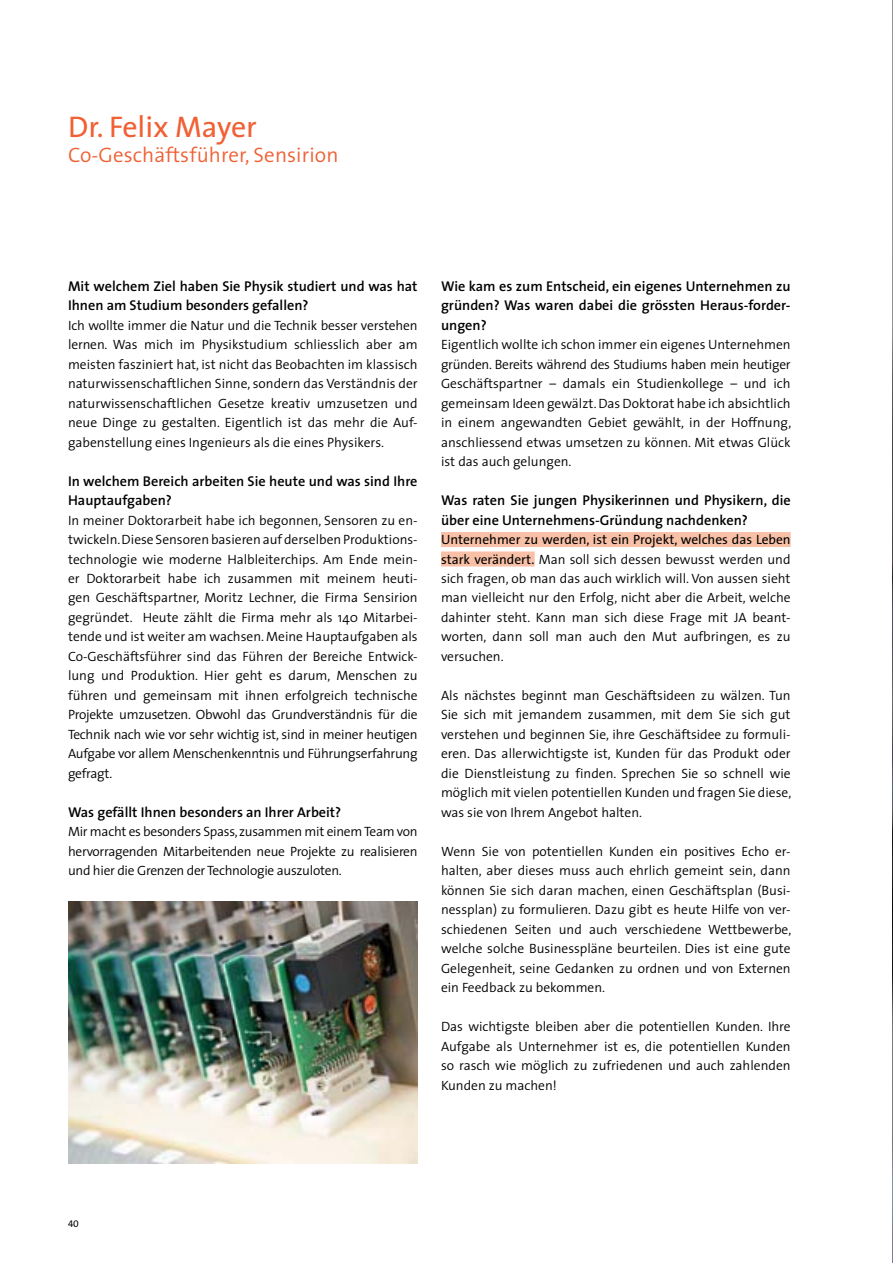
<style>
.page{position:relative;width:893px;height:1263px;background:#fff}
.page>*{position:absolute;margin:0;border:0;box-sizing:border-box;transform-origin:0 0}
.t1{font:30px "The Sans";color:#f06034}
.t2{font:300 21px "The Sans";letter-spacing:.005em;color:#f06034}
.t3{font:600 14.25px/19.5px "The Sans";color:#000}
.t4{font:300 13.5px/19.5px "The Sans";color:#000;text-align:justify}
.t5{font:9.75px "The Sans Caps";color:#000}
.s1{font-weight:400}
</style>
<div class="page">
<img style="left:892px;top:0;width:1px;height:1263px">
<div style="left:441px;top:532px;width:350px;height:15px;background:#f8c1a7"></div>
<div style="left:441px;top:552px;width:94px;height:15px;background:#f8c1a7"></div>
<img style="left:68px;top:901px;width:349px;height:262px">
<h1 class="t1" style="left:68px;top:115px;width:190px">Dr. Felix Mayer</h1>
<h2 class="t2" style="left:68px;top:147px;width:272px">Co-Geschäftsführer, Sensirion</h2>
<p class="t3" style="left:68px;top:277px;width:351px">Mit welchem Ziel haben Sie Physik studiert und was hat<br>Ihnen am Studium besonders gefallen?</p>
<p class="t4" style="left:68px;top:317px;width:351px">Ich wollte immer die Natur und die Technik besser verstehen lernen. Was mich im Physikstudium schliesslich aber am meisten fasziniert hat, ist nicht das Beobachten im klassisch naturwissenschaftlichen Sinne, sondern das Verständnis der naturwissenschaftlichen Gesetze kreativ umzusetzen und neue Dinge zu gestalten. Eigentlich ist das mehr die Auf&shy;gabenstellung eines Ingenieurs als die eines Physikers.</p>
<p class="t3" style="left:68px;top:472px;width:351px">In welchem Bereich arbeiten Sie heute und was sind Ihre<br>Hauptaufgaben?</p>
<p class="t4" style="left:68px;top:512px;width:351px">In meiner Doktorarbeit habe ich begonnen, Sensoren zu en&shy;twickeln. Diese Sensoren basieren auf derselben Produktions&shy;technologie wie moderne Halbleiterchips. Am Ende mein&shy;er Doktorarbeit habe ich zusammen mit meinem heuti&shy;gen Geschäftspartner, Moritz Lechner, die Firma Sensirion gegründet. Heute zählt die Firma mehr als 140 Mitarbei&shy;tende und ist weiter am wachsen. Meine Hauptaufgaben als Co-Geschäftsführer sind das Führen der Bereiche Entwick&shy;lung und Produktion. Hier geht es darum, Menschen zu führen und gemeinsam mit ihnen erfolgreich technische Projekte umzusetzen. Obwohl das Grundverständnis für die Technik nach wie vor sehr wichtig ist, sind in meiner heutigen Aufgabe vor allem Menschenkenntnis und Führungserfahrung gefragt.</p>
<p class="t3" style="left:68px;top:804px;width:275px">Was gefällt Ihnen besonders an Ihrer Arbeit?</p>
<p class="t4" style="left:68px;top:823px;width:351px">Mir macht es besonders Spass, zusammen mit einem Team von hervorragenden Mitarbeitenden neue Projekte zu realisieren und hier die Grenzen der Technologie auszuloten.</p>
<p class="t3" style="left:441px;top:277px;width:351px;text-align:justify">Wie kam es zum Entscheid, ein eigenes Unternehmen zu gründen? Was waren dabei die grössten Heraus-forder&shy;ungen?</p>
<p class="t4" style="left:441px;top:336px;width:352px">Eigentlich wollte ich schon immer ein eigenes Unternehmen gründen. Bereits während des Studiums haben mein heutiger Geschäftspartner – damals ein Studienkollege – und ich gemeinsam Ideen gewälzt. Das Doktorat habe ich absichtlich in einem angewandten Gebiet gewählt, in der Hoffnung, anschliessend etwas umsetzen zu können. Mit etwas Glück ist das auch gelungen.</p>
<p class="t3" style="left:441px;top:492px;width:351px">Was raten Sie jungen Physikerinnen und Physikern, die über eine Unternehmens-Gründung nachdenken?</p>
<p class="t4" style="left:441px;top:531px;width:351px"><span class="s1">Unternehmer zu werden, ist ein Projekt, welches das Leben stark verändert.</span> Man soll sich dessen bewusst werden und sich fragen, ob man das auch wirklich will. Von aussen sieht man vielleicht nur den Erfolg, nicht aber die Arbeit, welche dahinter steht. Kann man sich diese Frage mit JA beant&shy;worten, dann soll man auch den Mut aufbringen, es zu versuchen.</p>
<p class="t4" style="left:441px;top:687px;width:352px">Als nächstes beginnt man Geschäftsideen zu wälzen. Tun Sie sich mit jemandem zusammen, mit dem Sie sich gut verstehen und beginnen Sie, ihre Geschäftsidee zu formuli&shy;eren. Das allerwichtigste ist, Kunden für das Produkt oder die Dienstleistung zu finden. Sprechen Sie so schnell wie möglich mit vielen potentiellen Kunden und fragen Sie diese, was sie von Ihrem Angebot halten.</p>
<p class="t4" style="left:441px;top:843px;width:352px">Wenn Sie von potentiellen Kunden ein positives Echo er&shy;halten, aber dieses muss auch ehrlich gemeint sein, dann können Sie sich daran machen, einen Geschäftsplan (Busi&shy;nessplan) zu formulieren. Dazu gibt es heute Hilfe von ver&shy;schiedenen Seiten und auch verschiedene Wettbewerbe, welche solche Businesspläne beurteilen. Dies ist eine gute Gelegenheit, seine Gedanken zu ordnen und von Externen ein Feedback zu bekommen.</p>
<p class="t4" style="left:441px;top:1018px;width:351px">Das wichtigste bleiben aber die potentiellen Kunden. Ihre Aufgabe als Unternehmer ist es, die potentiellen Kunden so rasch wie möglich zu zufriedenen und auch zahlenden Kunden zu machen!</p>
<p class="t5" style="left:68px;top:1216px;width:12px">40</p>
</div>
